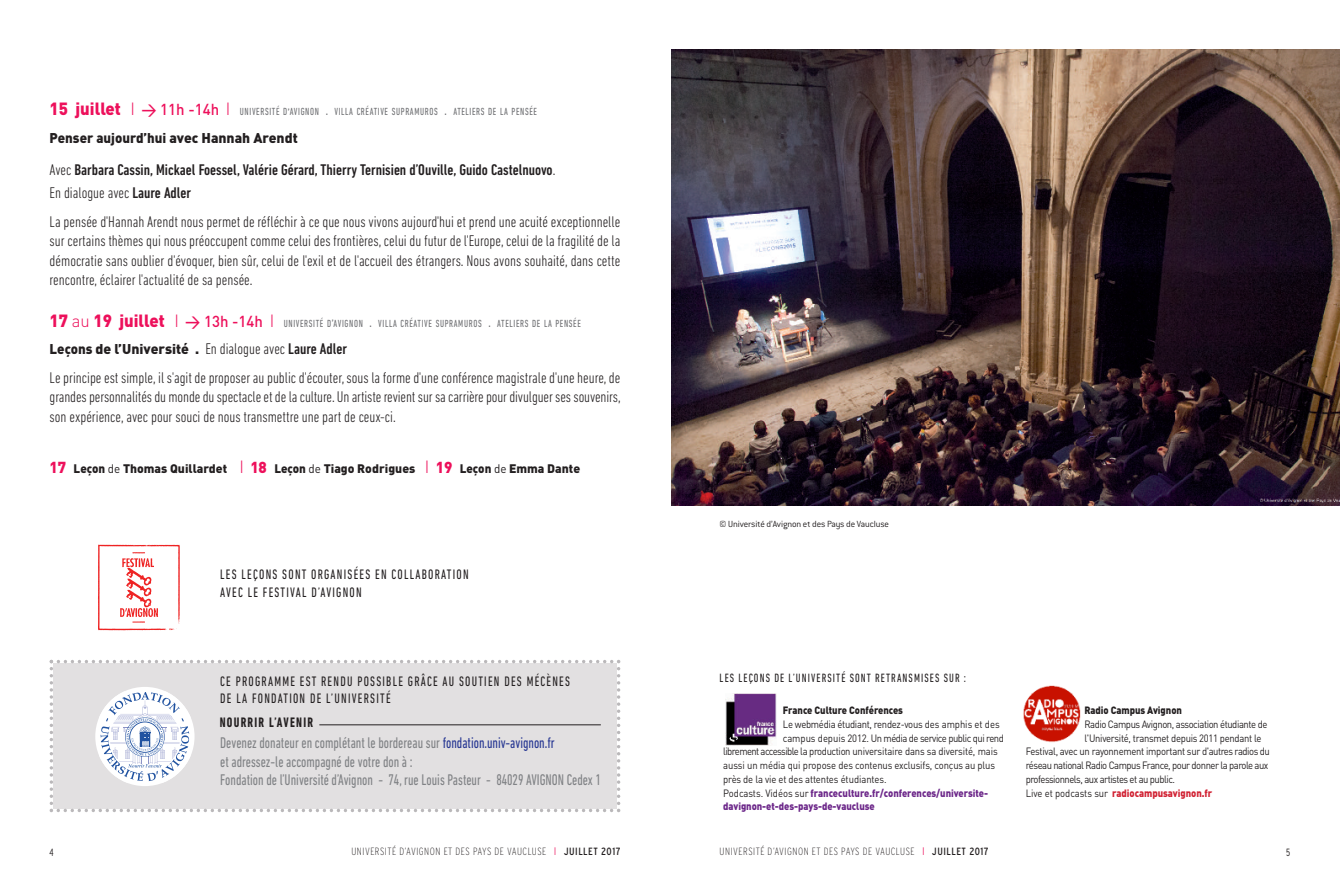
<style>
.page{position:relative;width:1340px;height:893px;background:#fff}
.page>*{position:absolute;margin:0;border:0;box-sizing:border-box;transform-origin:0 0}
.t1{font:300 condensed 15.75px/19.2px "DIN Next LT Pro";color:#231f20;text-align:justify}
.t2{font:condensed 15.75px/18.7px "DIN Next LT Pro";color:#808285;scale:.89 1}
.t3{font:500 condensed 15.75px/22.6px "DIN Next LT Pro";color:#231f20}
.t4{font:condensed 14px/18.7px "DIN Next LT Pro";letter-spacing:.1em;color:#231f20;scale:.89 1}
.t5{font:900 14px "DIN";color:#231f20;scale:.95 1}
.t6{font:700 condensed 14px "DIN Next LT Pro";letter-spacing:.1em;color:#231f20;scale:.89 1}
.t7{font:900 12.25px "DIN";color:#231f20;scale:.95 1}
.t8{font:condensed 12.25px "DIN Next LT Pro";letter-spacing:.1em;color:#231f20;scale:.9 1}
.t9{font:10.5px "DIN";letter-spacing:-.03em;color:#231f20;scale:.9 1}
.t10{font:condensed 10.5px "DIN Next LT Pro";letter-spacing:.065em;color:#6f7073;scale:.9 1}
.t11{font:10.5px "DIN";letter-spacing:-.05em;color:#231f20;scale:.9 1}
.t12{font:200 condensed 10.5px "Interstate";letter-spacing:.05em;color:#231f20}
.t13{font:900 10.5px "DIN";letter-spacing:-.005em;color:#6c2789;scale:.9 1}
.t14{font:900 10.5px "DIN";letter-spacing:-.005em;color:#231f20;scale:.9 1}
.t15{font:900 10.5px "DIN";letter-spacing:-.005em;color:#d12233;scale:.9 1}
.t16{font:300 condensed 10.5px "Interstate";color:#231f20;scale:.9 1}
.t17{font:300 9.8px "Conduit ITC";letter-spacing:-.015em;color:#231f20}
.s1{font-family:"DIN";font-weight:900;font-stretch:normal;font-size:17.5px;color:#ed105b}
.s2{font-family:"DIN";font-weight:300;font-stretch:normal;font-size:17.5px;color:#ed105b}
.s3{font-family:"DIN";font-weight:500;font-stretch:normal;font-size:15.75px;color:#ed105b}
.s4{font-size:14px}
.s5{font-weight:300}
.s6{font-family:"DIN Next LT Pro";font-weight:300;font-stretch:condensed;font-size:15.75px}
.s7{font-family:"DIN Next LT Pro";font-weight:500;font-stretch:condensed;font-size:15.75px}
.s8{font-size:15.75px;color:#ed105b}
.s9{font-weight:400}
.s10{font-weight:300;font-size:17.5px;color:#ed105b}
.s11{color:#263692}
.s12{font-weight:400;color:#231f20}
.s13{font-family:"Conduit ITC";font-stretch:normal;font-size:12.25px;color:#ed105b}
</style>
<div class="page">
<svg style="left:50px;top:660px;width:570px;height:152px;background:#e1dfe1"></svg>
<svg style="left:98px;top:545px;width:82px;height:86px"></svg>
<img style="left:725px;top:694px;width:52px;height:51px">
<img style="left:1023px;top:686px;width:57px;height:56px">
<img style="left:671px;top:50px;width:668px;height:455px">
<hr style="left:319px;top:724px;width:282px;height:1px;background:#231f20">
<p class="t10" style="left:50px;top:106px;width:543px"><span class="s1">15 juillet</span> <span class="s2">I</span> <span class="s3">&gt; 11h -14h</span> <span class="s2">I</span> UNIVERSITÉ D<span class="s4">’</span>AVIGNON <span class="s4">.</span> VILLA CRÉATIVE SUPRAMUROS <span class="s4">.</span> ATELIERS DE LA PENSÉE</p>
<p class="t5" style="left:50px;top:130px;width:263px">Penser aujourd’hui avec Hannah Arendt</p>
<p class="t3" style="left:50px;top:159px;width:507px"><span class="s5">Avec</span> Barbara Cassin, Mickael Foessel, Valérie Gérard, Thierry Ternisien d’Ouville, Guido Castelnuovo<span class="s5">.<br>En dialogue avec</span> Laure Adler</p>
<p class="t1" style="left:50px;top:212px;width:572px">La pensée d'Hannah Arendt nous permet de réfléchir à ce que nous vivons aujourd'hui et prend une acuité exceptionnelle sur certains thèmes qui nous préoccupent comme celui des frontières, celui du futur de l'Europe, celui de la fragilité de la démocratie sans oublier d'évoquer, bien sûr, celui de l'exil et de l'accueil des étrangers. Nous avons souhaité, dans cette rencontre, éclairer l'actualité de sa pensée.</p>
<p class="t10" style="left:50px;top:317px;width:591px"><span class="s1">17</span> <span class="s2">au</span> <span class="s1">19 juillet</span> <span class="s2">I</span> <span class="s3">&gt; 13h -14h</span> <span class="s2">I</span> UNIVERSITÉ D<span class="s4">’</span>AVIGNON <span class="s4">.</span> VILLA CRÉATIVE SUPRAMUROS <span class="s4">.</span> ATELIERS DE LA PENSÉE</p>
<p class="t5" style="left:50px;top:341px;width:314px">Leçons de l’Université . <span class="s6">En dialogue avec</span> <span class="s7">Laure Adler</span></p>
<p class="t1" style="left:50px;top:368px;width:572px">Le principe est simple, il s'agit de proposer au public d'écouter,sous la forme d'une conférence magistrale d'une heure,de grandes personnalités du monde du spectacle et de la culture. Un artiste revient sur sa carrière pour divulguer ses souvenirs, son expérience, avec pour souci de nous transmettre une part de ceux-ci.</p>
<p class="t7" style="left:50px;top:462px;width:560px"><span class="s8">17</span> Leçon <span class="s9">de</span> Thomas Quillardet <span class="s10">I</span> <span class="s8">18</span> Leçon <span class="s9">de</span> Tiago Rodrigues <span class="s10">I</span> <span class="s8">19</span> Leçon <span class="s9">de</span> Emma Dante</p>
<p class="t4" style="left:220px;top:564px;width:281px">LES LEÇONS SONT ORGANISÉES EN COLLABORATION<br>AVEC LE FESTIVAL D’AVIGNON</p>
<p class="t4" style="left:220px;top:673px;width:394px;line-height:16.3px">CE PROGRAMME EST RENDU POSSIBLE GRÂCE AU SOUTIEN DES MÉCÈNES<br>DE LA FONDATION DE L’UNIVERSITÉ</p>
<p class="t2" style="left:220px;top:733px;width:429px">Devenez donateur en complétant le bordereau sur <span class="s11">fondation.univ-avignon.fr<br></span>et adressez-le accompagné de votre don à :<br>Fondation de l’Université d’Avignon - 74, rue Louis Pasteur - 84029 AVIGNON Cedex 1</p>
<p class="t6" style="left:220px;top:714px;width:106px">NOURRIR L’AVENIR</p>
<p class="t17" style="left:719px;top:521px;width:171px">© Université d’Avignon et des Pays de Vaucluse</p>
<p class="t8" style="left:719px;top:671px;width:275px">LES LEÇONS DE L’UNIVERSITÉ SONT RETRANSMISES SUR :</p>
<p class="t14" style="left:783px;top:704px;width:135px">France Culture Conférences</p>
<p class="t9" style="left:783px;top:718px;width:242px">Le webmédia étudiant, rendez-vous des amphis et des</p>
<p class="t11" style="left:783px;top:732px;width:247px">campus depuis 2012. Un média de service public qui rend</p>
<p class="t9" style="left:723px;top:746px;width:307px">librementaccessible la production universitaire dans sa diversité, mais</p>
<p class="t9" style="left:723px;top:759px;width:303px">aussi un média qui propose des contenus exclusifs, conçus au plus</p>
<p class="t9" style="left:723px;top:773px;width:183px">près de la vie et des attentes étudiantes.</p>
<p class="t13" style="left:723px;top:787px;width:296px"><span class="s12">Podcasts. Vidéos sur</span> franceculture.fr/conferences/universite-</p>
<p class="t13" style="left:723px;top:801px;width:170px">davignon-et-des-pays-de-vaucluse</p>
<p class="t14" style="left:1084px;top:704px;width:110px">Radio Campus Avignon</p>
<p class="t9" style="left:1084px;top:718px;width:205px">Radio Campus Avignon, association étudiante de</p>
<p class="t9" style="left:1084px;top:732px;width:198px">l'Université, transmet depuis 2011 pendant le</p>
<p class="t9" style="left:1025px;top:746px;width:272px">Festival, avec un rayonnement important sur d'autres radios du</p>
<p class="t11" style="left:1025px;top:759px;width:271px">réseau national Radio Campus France, pour donner la parole aux</p>
<p class="t11" style="left:1025px;top:773px;width:167px">professionnels, aux artistes et au public.</p>
<p class="t15" style="left:1025px;top:787px;width:209px"><span class="s12">Live et podcasts sur</span> radiocampusavignon.fr</p>
<p class="t16" style="left:50px;top:846px;width:6px">4</p>
<p class="t12" style="left:351px;top:845px;width:270px">UNIVERSITÉ D’AVIGNON ET DES PAYS DE VAUCLUSE <span class="s13">I</span> <span class="s9">JUILLET 2017</span></p>
<p class="t12" style="left:719px;top:845px;width:270px">UNIVERSITÉ D’AVIGNON ET DES PAYS DE VAUCLUSE <span class="s13">I</span> <span class="s9">JUILLET 2017</span></p>
<p class="t16" style="left:1286px;top:846px;width:6px">5</p>
</div>
